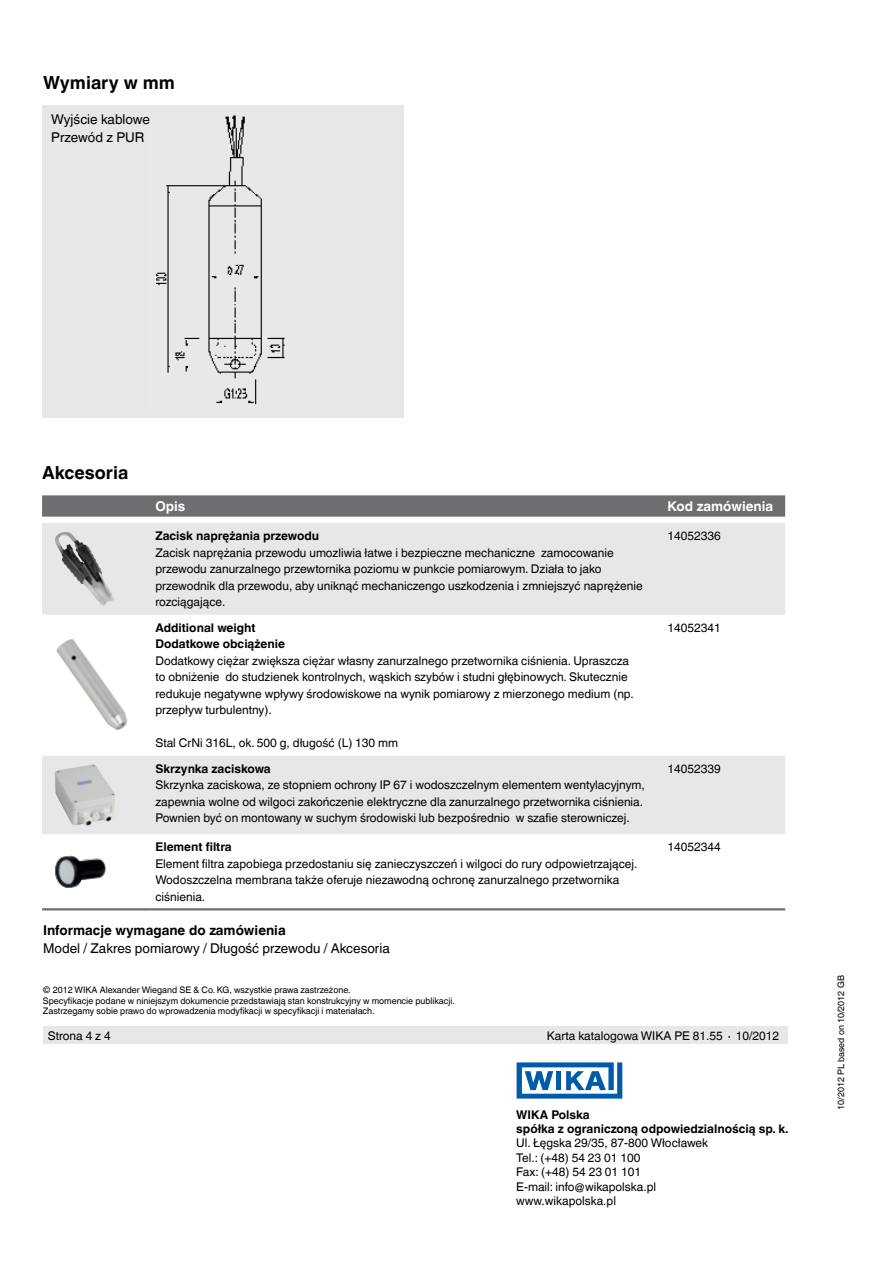
<style>
.page{position:relative;width:893px;height:1263px;background:#fff}
.page>*{position:absolute;margin:0;border:0;box-sizing:border-box;transform-origin:0 0}
.t1{font:700 18px "Helvetica World";color:#000}
.t2{font:13.5px/18px "Helvetica World";color:#000}
.t3{font:700 13.5px "Helvetica World";color:#000}
.t4{font:700 13.5px "Helvetica World";color:#fff}
.t5{font:12px/16.5px "Helvetica World";color:#000}
.t6{font:700 12px/14.4px "Helvetica World";color:#000}
.t7{font:9px/10.5px "Helvetica World";color:#000}
</style>
<div class="page">
<svg style="left:517px;top:1062px;width:105px;height:36px"></svg>
<div style="left:44px;top:1027px;width:744px;height:17px;background:#e6e7e8"></div>
<div style="left:43px;top:106px;width:361px;height:312px;background:#e6e7e8"></div>
<svg style="left:42px;top:495px;width:743px;height:22px;background:#717275"></svg>
<svg style="left:42px;top:523px;width:743px;height:311px;fill:#e6e7e8"></svg>
<hr style="left:42px;top:908px;width:109px;height:2px;background:#6d6e71">
<hr style="left:151px;top:908px;width:512px;height:2px;background:#6d6e71">
<hr style="left:663px;top:908px;width:122px;height:2px;background:#6d6e71">
<img style="left:54px;top:532px;width:61px;height:74px">
<img style="left:55px;top:639px;width:74px;height:92px">
<img style="left:55px;top:764px;width:60px;height:62px">
<img style="left:55px;top:855px;width:51px;height:33px">
<img style="left:156px;top:115px;width:129px;height:290px">
<h1 class="t1" style="left:43px;top:73px;width:133px">Wymiary w mm</h1>
<p class="t2" style="left:51px;top:110px;width:100px">Wyjście kablowe<br>Przewód z PUR</p>
<h1 class="t1" style="left:42px;top:462px;width:88px">Akcesoria</h1>
<p class="t4" style="left:155px;top:498px;width:32px">Opis</p>
<p class="t4" style="left:667px;top:498px;width:107px">Kod zamówienia</p>
<p class="t6" style="left:155px;top:529px;width:165px">Zacisk naprężania przewodu</p>
<p class="t5" style="left:155px;top:544px;width:489px">Zacisk naprężania przewodu umozliwia łatwe i bezpieczne mechaniczne zamocowanie przewodu zanurzalnego przewtornika poziomu w punkcie pomiarowym. Działa to jako przewodnik dla przewodu, aby uniknąć mechaniczengo uszkodzenia i zmniejszyć naprężenie rozciągające.</p>
<p class="t5" style="left:667px;top:528px;width:55px">14052336</p>
<p class="t6" style="left:155px;top:619px;width:131px;line-height:16.5px">Additional weight<br>Dodatkowe obciążenie</p>
<p class="t5" style="left:155px;top:652px;width:480px">Dodatkowy ciężar zwiększa ciężar własny zanurzalnego przetwornika ciśnienia. Upraszcza to obniżenie do studzienek kontrolnych, wąskich szybów i studni głębinowych. Skutecznie redukuje negatywne wpływy środowiskowe na wynik pomiarowy z mierzonego medium (np. przepływ turbulentny).</p>
<p class="t5" style="left:155px;top:735px;width:244px">Stal CrNi 316L, ok. 500 g, długość (L) 130 mm</p>
<p class="t6" style="left:155px;top:761px;width:117px">Skrzynka zaciskowa</p>
<p class="t5" style="left:155px;top:777px;width:491px">Skrzynka zaciskowa, ze stopniem ochrony IP 67 i wodoszczelnym elementem wentylacyjnym, zapewnia wolne od wilgoci zakończenie elektryczne dla zanurzalnego przetwornika ciśnienia.<br>Pownien być on montowany w suchym środowiski lub bezpośrednio w szafie sterowniczej.</p>
<p class="t6" style="left:155px;top:840px;width:78px">Element filtra</p>
<p class="t5" style="left:155px;top:855px;width:484px">Element filtra zapobiega przedostaniu się zanieczyszczeń i wilgoci do rury odpowietrzającej.<br>Wodoszczelna membrana także oferuje niezawodną ochronę zanurzalnego przetwornika ciśnienia.</p>
<p class="t5" style="left:667px;top:619px;width:55px">14052341</p>
<p class="t5" style="left:667px;top:760px;width:55px">14052339</p>
<p class="t5" style="left:667px;top:839px;width:55px">14052344</p>
<p class="t3" style="left:43px;top:922px;width:244px">Informacje wymagane do zamówienia</p>
<p class="t2" style="left:43px;top:939px;width:348px">Model / Zakres pomiarowy / Długość przewodu / Akcesoria</p>
<p class="t7" style="left:43px;top:985px;width:414px">© 2012 WIKA Alexander Wiegand SE &amp; Co. KG, wszystkie prawa zastrzeżone.<br>Specyfikacje podane w niniejszym dokumencie przedstawiają stan konstrukcyjny w momencie publikacji.<br>Zastrzegamy sobie prawo do wprowadzenia modyfikacji w specyfikacji i materiałach.</p>
<p class="t5" style="left:48px;top:1027px;width:65px">Strona 4 z 4</p>
<p class="t5" style="left:547px;top:1027px;width:234px">Karta katalogowa WIKA PE 81.55 ∙ 10/2012</p>
<p class="t6" style="left:516px;top:1107px;width:274px">WIKA Polska<br>spółka z ograniczoną odpowiedzialnością sp. k.</p>
<p class="t5" style="left:516px;top:1136px;width:193px;line-height:14.4px">Ul. Łęgska 29/35, 87-800 Włocławek<br>Tel.: (+48) 54 23 01 100<br>Fax: (+48) 54 23 01 101<br>E-mail: info@wikapolska.pl www.wikapolska.pl</p>
<p class="t7" style="left:836px;top:1110px;width:136px;rotate:-90deg">10/2012 PL based on 10/2012 GB</p>
</div>
